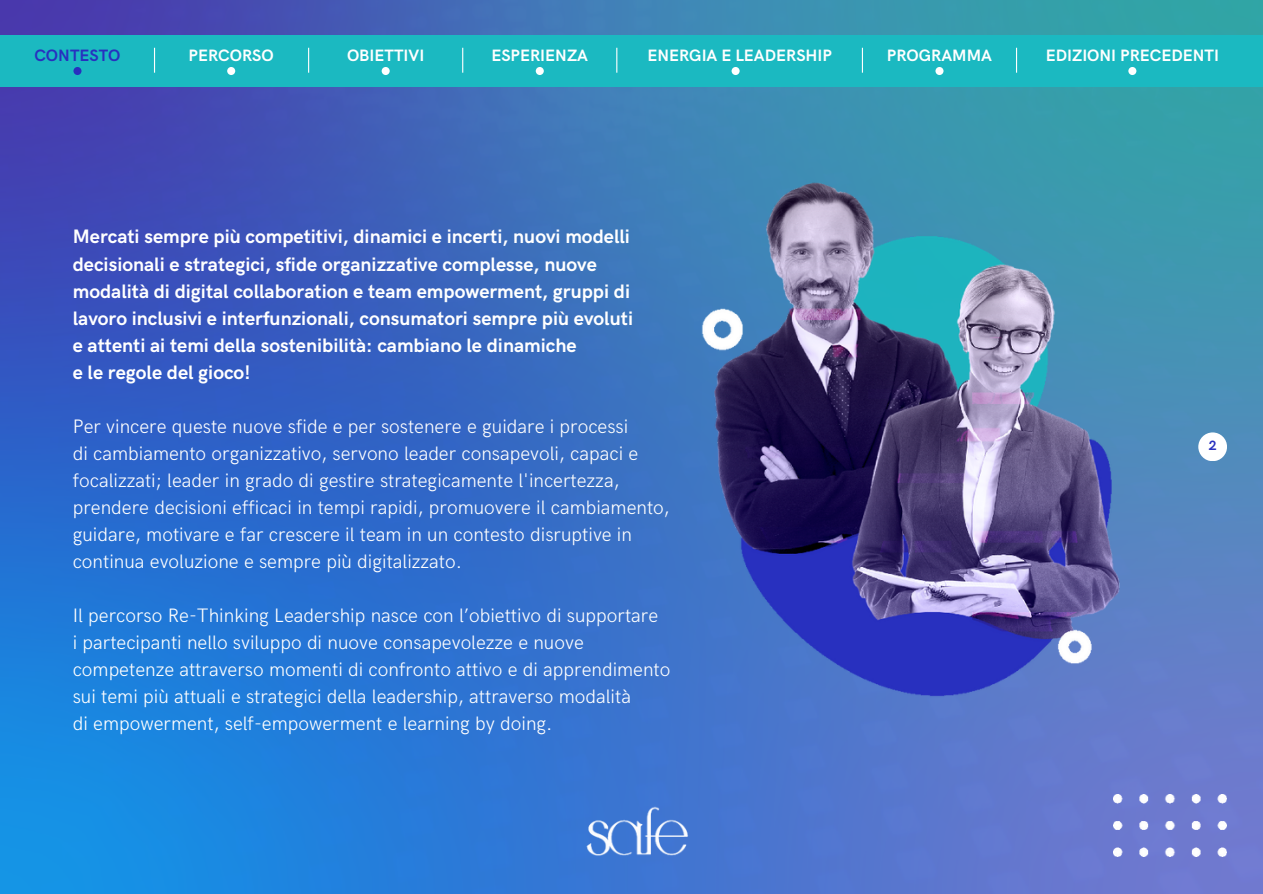
<style>
.page{position:relative;width:1263px;height:894px;background:#fff}
.page>*{position:absolute;margin:0;border:0;box-sizing:border-box;transform-origin:0 0}
.t1{font:300 19.5px/27px "HK Grotesk";color:#fff}
.t2{font:700 19.5px/27px "HK Grotesk";color:#fff}
.t3{font:700 16.5px "HK Grotesk";color:#fff}
.t4{font:700 16.5px "HK Grotesk";color:#2830bf}
.t5{font:700 13.5px "HK Grotesk";color:#2830bf}
</style>
<div class="page">
<img style="left:0;top:0;width:1263px;height:893px">
<img style="left:701px;top:171px;width:473px;height:551px">
<img style="left:581px;top:804px;width:114px;height:61px">
<img style="left:1113px;top:794px;width:114px;height:62px">
<div style="left:0;top:35px;width:1263px;height:52px;background:#1bb9c1"></div>
<div style="left:73px;top:67px;width:9px;height:8px;background:#2830bf;border-radius:50%"></div>
<div style="left:227px;top:67px;width:8px;height:8px;background:#fff;border-radius:50%"></div>
<div style="left:382px;top:67px;width:8px;height:8px;background:#fff;border-radius:50%"></div>
<div style="left:536px;top:67px;width:8px;height:8px;background:#fff;border-radius:50%"></div>
<div style="left:935px;top:67px;width:8px;height:8px;background:#fff;border-radius:50%"></div>
<div style="left:1128px;top:67px;width:8px;height:8px;background:#fff;border-radius:50%"></div>
<div style="left:732px;top:67px;width:8px;height:8px;background:#fff;border-radius:50%"></div>
<svg style="left:154px;top:48px;width:1px;height:25px"></svg>
<svg style="left:308px;top:48px;width:1px;height:25px"></svg>
<svg style="left:462px;top:48px;width:1px;height:25px"></svg>
<svg style="left:616px;top:48px;width:1px;height:25px"></svg>
<svg style="left:862px;top:48px;width:1px;height:25px"></svg>
<svg style="left:1016px;top:48px;width:1px;height:25px"></svg>
<div style="left:1198px;top:432px;width:29px;height:29px;background:#fff;border-radius:50%"></div>
<p class="t4" style="left:34px;top:46px;width:88px">CONTESTO</p>
<p class="t3" style="left:189px;top:46px;width:87px">PERCORSO</p>
<p class="t3" style="left:347px;top:46px;width:79px">OBIETTIVI</p>
<p class="t3" style="left:491px;top:46px;width:98px">ESPERIENZA</p>
<h2 class="t3" style="left:647px;top:46px;width:186px">ENERGIA E LEADERSHIP</h2>
<h1 class="t3" style="left:887px;top:46px;width:107px">PROGRAMMA</h1>
<h2 class="t3" style="left:1046px;top:46px;width:175px">EDIZIONI PRECEDENTI</h2>
<p class="t2" style="left:73px;top:224px;width:562px">Mercati sempre più competitivi, dinamici e incerti, nuovi modelli decisionali e strategici, sfide organizzative complesse, nuove modalità di digital collaboration e team empowerment, gruppi di lavoro inclusivi e interfunzionali, consumatori sempre più evoluti e attenti ai temi della sostenibilità: cambiano le dinamiche<br>e le regole del gioco!</p>
<p class="t1" style="left:73px;top:413px;width:598px">Per vincere queste nuove sfide e per sostenere e guidare i processi<br>di cambiamento organizzativo, servono leader consapevoli, capaci e focalizzati; leader in grado di gestire strategicamente l'incertezza, prendere decisioni efficaci in tempi rapidi, promuovere il cambiamento, guidare, motivare e far crescere il team in un contesto disruptive in continua evoluzione e sempre più digitalizzato.</p>
<p class="t1" style="left:73px;top:602px;width:599px">Il percorso Re-Thinking Leadership nasce con l’obiettivo di supportare<br>i partecipanti nello sviluppo di nuove consapevolezze e nuove competenze attraverso momenti di confronto attivo e di apprendimento sui temi più attuali e strategici della leadership, attraverso modalità<br>di empowerment, self-empowerment e learning by doing.</p>
<p class="t5" style="left:1209px;top:438px;width:9px">2</p>
</div>
